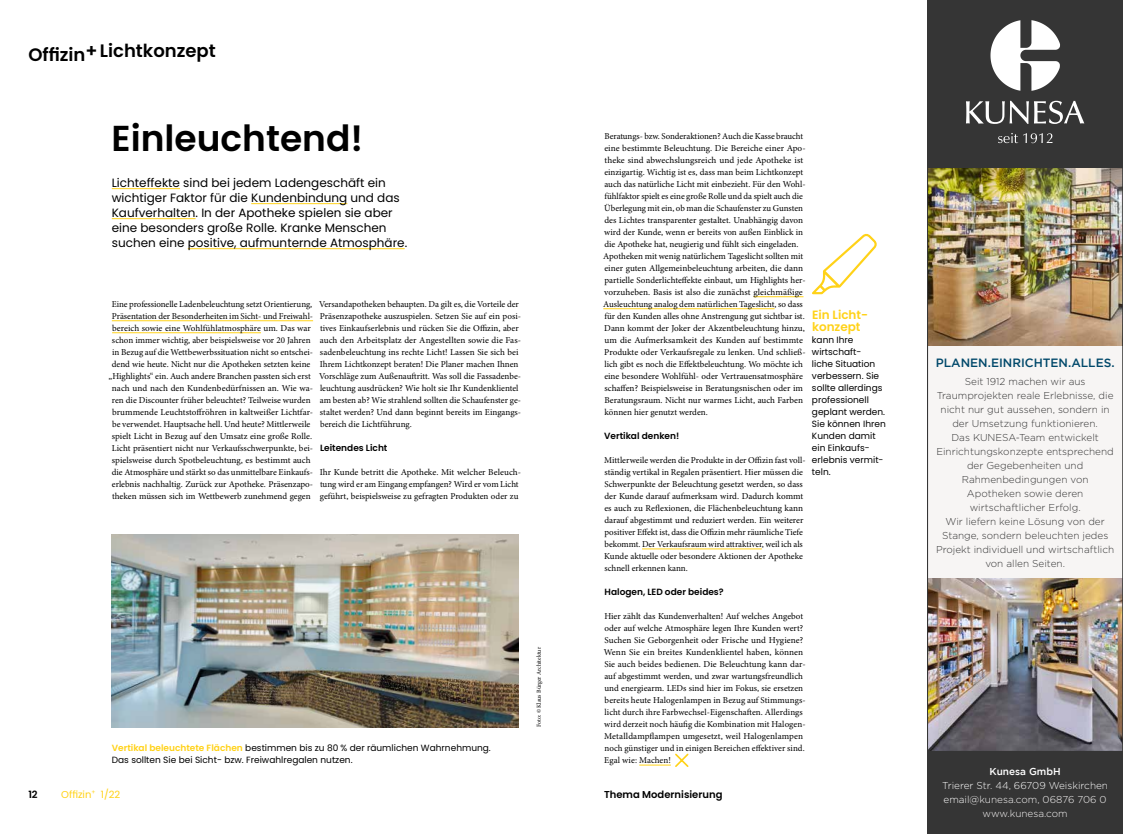
<style>
.page{position:relative;width:1123px;height:834px;background:#fff}
.page>*{position:absolute;margin:0;border:0;box-sizing:border-box;transform-origin:0 0}
.t1{font:600 36px "Poppins";color:#000}
.t2{font:600 18px "Poppins";color:#000}
.t3{font:12px/15px "Poppins";color:#000}
.t4{font:500 12px "Gotham";color:#00486a}
.t5{font:600 12px/12px "Poppins";color:#ffd218}
.t6{font:300 10px/14px "Gotham";color:#353535;text-align:center}
.t7{font:300 10px/14.1px "Gotham";color:#fff;text-align:center}
.t8{font:600 10px "Poppins";color:#000}
.t9{font:10px "Poppins";color:#ffd218}
.t10{font:500 10px "Gotham";color:#fff}
.t11{font:9px/12px "Minion Pro";color:#000}
.t12{font:9px/12px "Poppins";color:#000}
.t13{font:600 9px "Poppins";color:#000}
.t14{font:6px "Minion Pro";letter-spacing:-.005em;color:#000}
.s1{font-weight:600;color:#ffd218}
.s2{color:#f7f5f5}
</style>
<div class="page">
<hr style="left:112px;top:320px;width:201px;height:1px;background:#ffd218">
<hr style="left:112px;top:332px;width:149px;height:1px;background:#ffd218">
<hr style="left:112px;top:188px;width:68px;height:1px;background:#ffd218">
<hr style="left:251px;top:203px;width:96px;height:1px;background:#ffd218">
<hr style="left:112px;top:218px;width:84px;height:1px;background:#ffd218">
<hr style="left:188px;top:248px;width:217px;height:1px;background:#ffd218">
<hr style="left:753px;top:296px;width:50px;height:1px;background:#ffd218">
<hr style="left:603px;top:308px;width:171px;height:1px;background:#ffd218">
<hr style="left:642px;top:548px;width:120px;height:1px;background:#ffd218">
<hr style="left:639px;top:764px;width:32px;height:1px;background:#ffd218">
<svg style="left:675px;top:753px;width:14px;height:14px"></svg>
<img style="left:927px;top:0;width:196px;height:833px">
<img style="left:112px;top:535px;width:407px;height:192px">
<svg style="left:812px;top:233px;width:65px;height:61px"></svg>
<h2 class="t2" style="left:28px;top:41px;width:189px">Offizin+Lichtkonzept</h2>
<h1 class="t1" style="left:111px;top:117px;width:253px">Einleuchtend!</h1>
<p class="t3" style="left:112px;top:175px;width:297px">Lichteffekte sind bei jedem Ladengeschäft ein wichtiger Faktor für die Kundenbindung und das Kaufverhalten. In der Apotheke spielen sie aber eine besonders große Rolle. Kranke Menschen suchen eine positive, aufmunternde Atmosphäre.</p>
<p class="t11" style="left:108px;top:298px;width:206px;text-align:center">Eine professionelle Ladenbeleuchtung setzt Orientierung, Präsentation der Besonderheiten im Sicht- und Freiwahl&shy;bereich sowie eine Wohlfühlatmosphäre um. Das war schon immer wichtig, aber beispielsweise vor 20 Jahren in Bezug auf die Wettbewerbssituation nicht so entschei&shy;dend wie heute. Nicht nur die Apotheken setzten keine „Highlights“ ein. Auch andere Branchen passten sich erst nach und nach den Kundenbedürfnissen an. Wie wa&shy;ren die Discounter früher beleuchtet? Teilweise wurden brummende Leuchtstoffröhren in kaltweißer Lichtfar&shy;be verwendet. Hauptsache hell. Und heute? Mittlerweile spielt Licht in Bezug auf den Umsatz eine große Rolle.<br>Licht präsentiert nicht nur Verkaufsschwerpunkte, bei&shy;spielsweise durch Spotbeleuchtung, es bestimmt auch die Atmosphäre und stärkt so das unmittelbare Einkaufs&shy;erlebnis nachhaltig. Zurück zur Apotheke. Präsenzapo&shy;theken müssen sich im Wettbewerb zunehmend gegen</p>
<p class="t11" style="left:319px;top:298px;width:203px">Versandapotheken behaupten. Da gilt es, die Vorteile der Präsenzapotheke auszuspielen. Setzen Sie auf ein posi&shy;tives Einkaufserlebnis und rücken Sie die Offizin, aber auch den Arbeitsplatz der Angestellten sowie die Fas&shy;sadenbeleuchtung ins rechte Licht! Lassen Sie sich bei Ihrem Lichtkonzept beraten! Die Planer machen Ihnen Vorschläge zum Außenauftritt. Was soll die Fassadenbe&shy;leuchtung ausdrücken? Wie holt sie Ihr Kundenklientel am besten ab? Wie strahlend sollten die Schaufenster ge&shy;staltet werden? Und dann beginnt bereits im Eingangs&shy;bereich die Lichtführung.</p>
<p class="t13" style="left:320px;top:442px;width:69px">Leitendes Licht</p>
<p class="t11" style="left:320px;top:466px;width:203px">Ihr Kunde betritt die Apotheke. Mit welcher Beleuch&shy;tung wird er am Eingang empfangen? Wird er vom Licht geführt, beispielsweise zu gefragten Produkten oder zu</p>
<p class="t8" style="left:28px;top:788px;width:11px">12</p>
<p class="t12" style="left:112px;top:741px;width:380px"><span class="s1">Vertikal beleuchtete Flächen</span> bestimmen bis zu 80 % der räumlichen Wahrnehmung.<br>Das sollten Sie bei Sicht- bzw. Freiwahlregalen nutzen.</p>
<p class="t9" style="left:61px;top:788px;width:61px">Offizin<sup>+</sup> 1/22</p>
<p class="t14" style="left:535px;top:727px;width:81px;rotate:-90deg">Foto: © Klaus Bürger Architektur</p>
<p class="t11" style="left:603px;top:130px;width:204px">Beratungs- bzw. Sonderaktionen? Auch die Kasse braucht eine bestimmte Beleuchtung. Die Bereiche einer Apo&shy;theke sind abwechslungsreich und jede Apotheke ist einzigartig. Wichtig ist es, dass man beim Lichtkonzept auch das natürliche Licht mit einbezieht. Für den Wohl&shy;fühlfaktor spielt es eine große Rolle und da spielt auch die Überlegung mit ein, ob man die Schaufenster zu Gunsten des Lichtes transparenter gestaltet. Unabhängig davon wird der Kunde, wenn er bereits von außen Einblick in die Apotheke hat, neugierig und fühlt sich eingeladen.<br>Apotheken mit wenig natürlichem Tageslicht sollten mit einer guten Allgemeinbeleuchtung arbeiten, die dann partielle Sonderlichteffekte einbaut, um Highlights her&shy;vorzuheben. Basis ist also die zunächst gleichmäßige Ausleuchtung analog dem natürlichen Tageslicht, so dass für den Kunden alles ohne Anstrengung gut sichtbar ist.<br>Dann kommt der Joker der Akzentbeleuchtung hinzu, um die Aufmerksamkeit des Kunden auf bestimmte Produkte oder Verkaufsregale zu lenken. Und schließ&shy;lich gibt es noch die Effektbeleuchtung. Wo möchte ich eine besondere Wohlfühl- oder Vertrauensatmosphäre schaffen? Beispielsweise in Beratungsnischen oder im Beratungsraum. Nicht nur warmes Licht, auch Farben können hier genutzt werden.</p>
<p class="t13" style="left:604px;top:430px;width:77px">Vertikal denken!</p>
<p class="t11" style="left:604px;top:454px;width:203px">Mittlerweile werden die Produkte in der Offizin fast voll&shy;ständig vertikal in Regalen präsentiert. Hier müssen die Schwerpunkte der Beleuchtung gesetzt werden, so dass der Kunde darauf aufmerksam wird. Dadurch kommt es auch zu Reflexionen, die Flächenbeleuchtung kann darauf abgestimmt und reduziert werden. Ein weiterer positiver Effekt ist, dass die Offizin mehr räumliche Tiefe bekommt. Der Verkaufsraum wird attraktiver, weil ich als Kunde aktuelle oder besondere Aktionen der Apotheke schnell erkennen kann.</p>
<p class="t13" style="left:604px;top:586px;width:121px">Halogen, LED oder beides?</p>
<p class="t11" style="left:604px;top:610px;width:203px">Hier zählt das Kundenverhalten! Auf welches Angebot oder auf welche Atmosphäre legen Ihre Kunden wert?<br>Suchen Sie Geborgenheit oder Frische und Hygiene?<br>Wenn Sie ein breites Kundenklientel haben, können Sie auch beides bedienen. Die Beleuchtung kann dar&shy;auf abgestimmt werden, und zwar wartungsfreundlich und energiearm. LEDs sind hier im Fokus, sie ersetzen bereits heute Halogenlampen in Bezug auf Stimmungs&shy;licht durch ihre Farbwechsel-Eigenschaften. Allerdings wird derzeit noch häufig die Kombination mit Halogen-Metalldampflampen umgesetzt, weil Halogenlampen noch günstiger und in einigen Bereichen effektiver sind.<br>Egal wie: Machen!</p>
<h3 class="t5" style="left:812px;top:309px;width:58px">Ein Licht&shy;konzept</h3>
<p class="t12" style="left:812px;top:334px;width:75px">kann Ihre wirtschaft-<br>liche Situation verbessern. Sie sollte allerdings professionell geplant werden.<br>Sie können Ihren<br>Kunden damit ein Einkaufs&shy;erlebnis vermit&shy;teln.</p>
<p class="t8" style="left:604px;top:788px;width:120px">Thema Modernisierung</p>
<h3 class="t4" style="left:935px;top:355px;width:180px">PLANEN.EINRICHTEN.ALLES.</h3>
<p class="t6" style="left:936px;top:374px;width:180px">Seit 1912 machen wir aus<br>Traumprojekten reale Erlebnisse, die nicht nur gut aussehen, sondern in der Umsetzung funktionieren.<br>Das KUNESA-Team entwickelt<br>Einrichtungskonzepte entsprechend der Gegebenheiten und<br>Rahmenbedingungen von<br>Apotheken sowie deren wirtschaftlicher Erfolg.<br>Wir liefern keine Lösung von der<br>Stange, sondern beleuchten jedes<br>Projekt individuell und wirtschaftlich von allen Seiten.</p>
<p class="t10" style="left:989px;top:765px;width:72px">Kunesa GmbH</p>
<p class="t7" style="left:942px;top:778px;width:167px">Trierer Str. 44, 66709 Weiskirchen email<span class="s2">@kunesa.com, 06876 706 0 www.kunesa.com</span></p>
</div>
